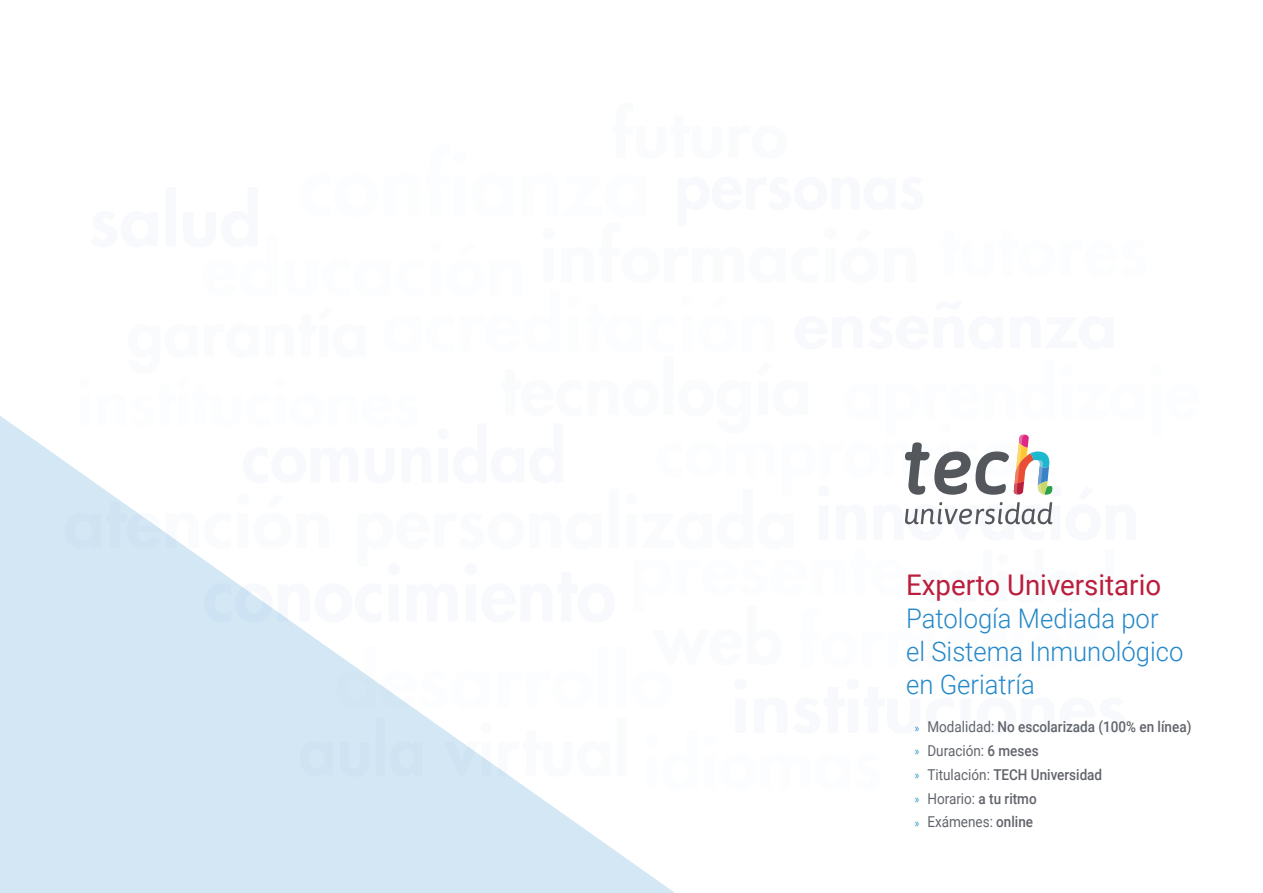
<style>
.page{position:relative;width:1263px;height:893px;background:#fff}
.page>*{position:absolute;margin:0;border:0;box-sizing:border-box;transform-origin:0 0}
.t1{font:28.5px "Roboto";color:#ba1e3c}
.t2{font:300 27px/33px "Roboto";color:#2488c9;scale:.95 1}
.t3{font:500 15px/23.7px "Roboto";color:#61646a;scale:.9 1}
.s1{font-family:"Myriad Pro";font-weight:400;font-size:12px;color:#2488c9}
.s2{font-weight:400}
</style>
<div class="page">
<svg style="left:0;top:416px;width:675px;height:477px;background:#d8e9f5"></svg>
<svg style="left:64px;top:416px;width:989px;height:374px"></svg>
<h1 class="t1" style="left:906px;top:565px;width:256px">Experto Universitario</h1>
<h2 class="t2" style="left:906px;top:601px;width:293px">Patología Mediada por el Sistema Inmunológico en Geriatría</h2>
<p class="t3" style="left:915px;top:715px;width:309px"><span class="s1">»</span> <span class="s2">Modalidad:</span> No escolarizada (100% en línea) <span class="s1">»</span> <span class="s2">Duración:</span> 6 meses<br><span class="s1">»</span> <span class="s2">Titulación:</span> TECH Universidad<br><span class="s1">»</span> <span class="s2">Horario:</span> a tu ritmo<br><span class="s1">»</span> <span class="s2">Exámenes:</span> online</p>
</div>
